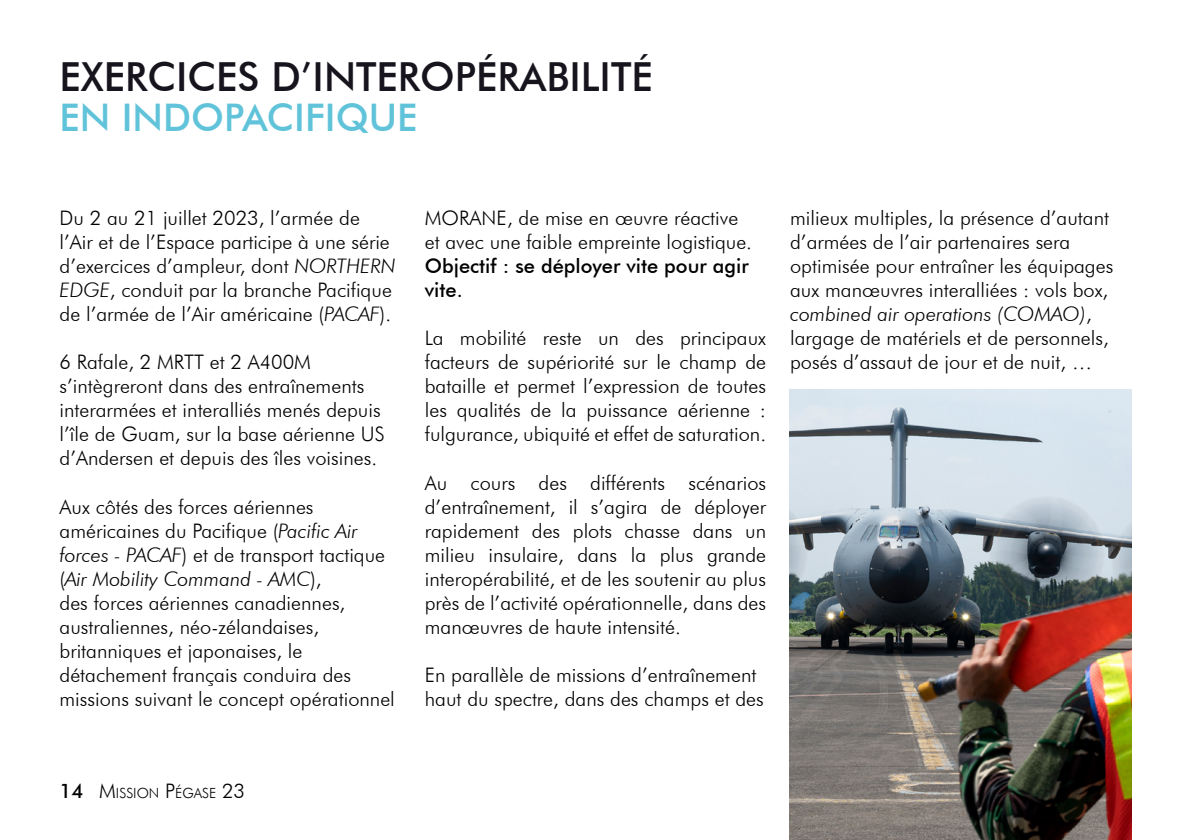
<style>
.page{position:relative;width:1191px;height:840px;background:#fff}
.page>*{position:absolute;margin:0;border:0;box-sizing:border-box;transform-origin:0 0}
.t1{font:500 40px "Futura BT";color:#17141d}
.t2{font:500 38px "Futura BT";color:#60c3d9}
.t3{font:300 20px/24px "Futura BT";color:#000}
.t4{font:500 20px/24px "Futura BT";color:#000}
.t5{font:300 14px "Futura BT";color:#000}
.s1{font-style:italic}
.s2{font-weight:500;font-size:20px}
.s3{font-size:20px}
</style>
<div class="page">
<img style="left:789px;top:389px;width:342px;height:450px">
<h1 class="t1" style="left:60px;top:52px;width:594px">EXERCICES D’INTEROPÉRABILITÉ</h1>
<h2 class="t2" style="left:60px;top:94px;width:359px">EN INDOPACIFIQUE</h2>
<p class="t3" style="left:60px;top:206px;width:338px">Du 2 au 21 juillet 2023, l’armée de l’Air et de l’Espace participe à une série d’exercices d’ampleur, dont <span class="s1">NORTHERN EDGE</span>, conduit par la branche Pacifique de l’armée de l’Air américaine (<span class="s1">PACAF</span>).</p>
<p class="t3" style="left:60px;top:350px;width:327px">6 Rafale, 2 MRTT et 2 A400M s’intègreront dans des entraînements interarmées et interalliés menés depuis l’île de Guam, sur la base aérienne US d’Andersen et depuis des îles voisines.</p>
<p class="t3" style="left:60px;top:494px;width:337px">Aux côtés des forces aériennes américaines du Pacifique (<span class="s1">Pacific Air forces - PACAF</span>) et de transport tactique (<span class="s1">Air Mobility Command - AMC</span>),<br>des forces aériennes canadiennes, australiennes, néo-zélandaises, britanniques et japonaises, le détachement français conduira des missions suivant le concept opérationnel</p>
<p class="t5" style="left:60px;top:784px;width:187px"><span class="s2">14</span> <span class="s3">M</span>ISSION <span class="s3">P</span>ÉGASE <span class="s3">23</span></p>
<p class="t3" style="left:425px;top:206px;width:329px">MORANE, de mise en œuvre réactive et avec une faible empreinte logistique.</p>
<p class="t4" style="left:425px;top:254px;width:325px">Objectif : se déployer vite pour agir vite.</p>
<p class="t3" style="left:425px;top:326px;width:343px;text-align:justify">La mobilité reste un des principaux facteurs de supériorité sur le champ de bataille et permet l’expression de toutes les qualités de la puissance aérienne : fulgurance, ubiquité et effet de saturation.</p>
<p class="t3" style="left:425px;top:470px;width:343px;text-align:justify">Au cours des différents scénarios d’entraînement, il s’agira de déployer rapidement des plots chasse dans un milieu insulaire, dans la plus grande interopérabilité, et de les soutenir au plus près de l’activité opérationnelle, dans des manœuvres de haute intensité.</p>
<p class="t3" style="left:425px;top:662px;width:340px">En parallèle de missions d’entraînement haut du spectre, dans des champs et des</p>
<p class="t3" style="left:790px;top:206px;width:325px">milieux multiples, la présence d’autant d’armées de l’air partenaires sera optimisée pour entraîner les équipages aux manœuvres interalliées : vols box, <span class="s1">combined air operations (COMAO)</span>, largage de matériels et de personnels, posés d’assaut de jour et de nuit, …</p>
</div>
